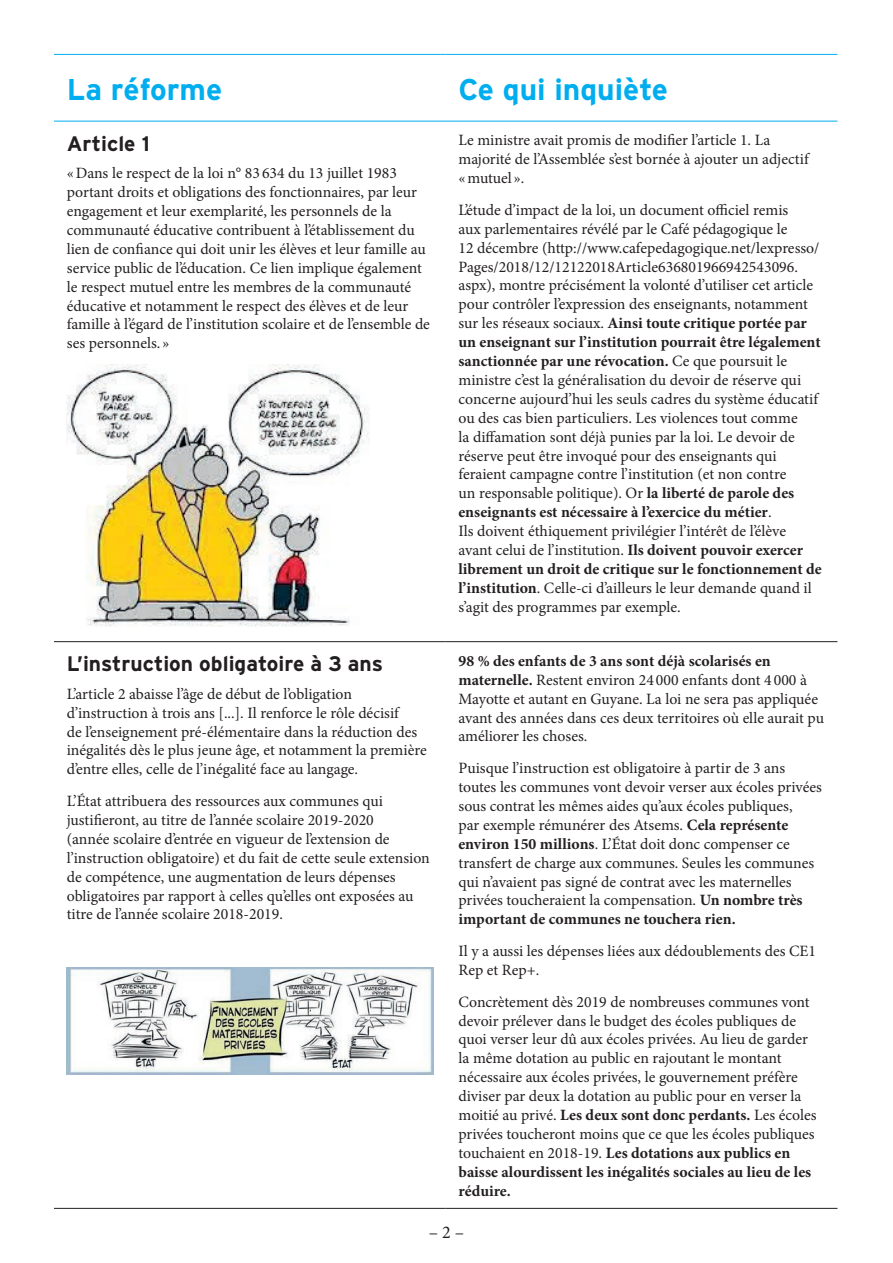
<style>
.page{position:relative;width:893px;height:1263px;background:#fff}
.page>*{position:absolute;margin:0;border:0;box-sizing:border-box;transform-origin:0 0}
.t1{font:700 30px "Interstate";color:#00aeef}
.t2{font:700 21px "Interstate";color:#231f20}
.t3{font:18px "Minion Pro";color:#231f20}
.t4{font:15.75px/18.9px "Minion Pro";color:#231f20}
.s1{font-weight:700}
</style>
<div class="page">
<hr style="left:54px;top:54px;width:392px;height:1px;background:#00aeef">
<hr style="left:446px;top:54px;width:391px;height:1px;background:#00aeef">
<hr style="left:54px;top:121px;width:392px;height:1px;background:#00aeef">
<hr style="left:446px;top:121px;width:391px;height:1px;background:#00aeef">
<hr style="left:54px;top:641px;width:392px;height:1px;background:#231f20">
<hr style="left:446px;top:641px;width:391px;height:1px;background:#231f20">
<hr style="left:54px;top:1208px;width:392px;height:1px;background:#231f20">
<hr style="left:446px;top:1208px;width:391px;height:1px;background:#231f20">
<img style="left:67px;top:364px;width:302px;height:263px">
<img style="left:67px;top:967px;width:367px;height:107px">
<h1 class="t1" style="left:67px;top:73px;width:157px">La réforme</h1>
<h1 class="t1" style="left:458px;top:73px;width:211px">Ce qui inquiète</h1>
<h2 class="t2" style="left:67px;top:132px;width:84px">Article 1</h2>
<p class="t4" style="left:67px;top:164px;width:365px">«Dans le respect de la loi n° 83 634 du 13 juillet 1983 portant droits et obligations des fonctionnaires, par leur engagement et leur exemplarité, les personnels de la communauté éducative contribuent à l’établissement du lien de confiance qui doit unir les élèves et leur famille au service public de l’éducation. Ce lien implique également le respect mutuel entre les membres de la communauté éducative et notamment le respect des élèves et de leur famille à l’égard de l’institution scolaire et de l’ensemble de ses personnels. »</p>
<p class="t4" style="left:458px;top:131px;width:352px">Le ministre avait promis de modifier l’article 1. La majorité de l’Assemblée s’est bornée à ajouter un adjectif «mutuel ».</p>
<p class="t4" style="left:458px;top:200px;width:365px">L’étude d’impact de la loi, un document officiel remis<br>aux parlementaires révélé par le Café pédagogique le<br>12 décembre (http://www.cafepedagogique.net/lexpresso/ Pages/2018/12/12122018Article636801966942543096. aspx), montre précisément la volonté d’utiliser cet article pour contrôler l’expression des enseignants, notamment sur les réseaux sociaux. <span class="s1">Ainsi toute critique portée par un enseignant sur l’institution pourrait être légalement sanctionnée par une révocation.</span> Ce que poursuit le ministre c’est la généralisation du devoir de réserve qui concerne aujourd’hui les seuls cadres du système éducatif ou des cas bien particuliers. Les violences tout comme<br>la diffamation sont déjà punies par la loi. Le devoir de réserve peut être invoqué pour des enseignants qui feraient campagne contre l’institution (et non contre<br>un responsable politique). Or <span class="s1">la liberté de parole des enseignants est nécessaire à l’exercice du métier</span>.<br>Ils doivent éthiquement privilégier l’intérêt de l’élève avant celui de l’institution. <span class="s1">Ils doivent pouvoir exercer librement un droit de critique sur le fonctionnement de l’institution</span>. Celle-ci d’ailleurs le leur demande quand il s’agit des programmes par exemple.</p>
<h2 class="t2" style="left:67px;top:652px;width:318px">L’instruction obligatoire à 3 ans</h2>
<p class="t4" style="left:67px;top:684px;width:362px">L’article 2 abaisse l’âge de début de l’obligation d’instruction à trois ans [...]. Il renforce le rôle décisif<br>de l’enseignement pré-élémentaire dans la réduction des inégalités dès le plus jeune âge, et notamment la première d’entre elles, celle de l’inégalité face au langage.</p>
<p class="t4" style="left:67px;top:792px;width:365px">L’État attribuera des ressources aux communes qui justifieront, au titre de l’année scolaire 2019-2020<br>(année scolaire d’entrée en vigueur de l’extension de l’instruction obligatoire) et du fait de cette seule extension de compétence, une augmentation de leurs dépenses obligatoires par rapport à celles qu’elles ont exposées au titre de l’année scolaire 2018-2019.</p>
<p class="t4" style="left:458px;top:651px;width:367px"><span class="s1">98 % des enfants de 3 ans sont déjà scolarisés en maternelle.</span> Restent environ 24 000 enfants dont 4 000 à Mayotte et autant en Guyane. La loi ne sera pas appliquée avant des années dans ces deux territoires où elle aurait pu améliorer les choses.</p>
<p class="t4" style="left:458px;top:759px;width:365px">Puisque l’instruction est obligatoire à partir de 3 ans toutes les communes vont devoir verser aux écoles privées sous contrat les mêmes aides qu’aux écoles publiques,<br>par exemple rémunérer des Atsems. <span class="s1">Cela représente environ 150 millions</span>. L’État doit donc compenser ce transfert de charge aux communes. Seules les communes qui n’avaient pas signé de contrat avec les maternelles privées toucheraient la compensation. <span class="s1">Un nombre très important de communes ne touchera rien.</span></p>
<p class="t4" style="left:458px;top:942px;width:359px">Il y a aussi les dépenses liées aux dédoublements des CE1<br>Rep et Rep+.</p>
<p class="t4" style="left:458px;top:992px;width:360px">Concrètement dès 2019 de nombreuses communes vont devoir prélever dans le budget des écoles publiques de quoi verser leur dû aux écoles privées. Au lieu de garder la même dotation au public en rajoutant le montant nécessaire aux écoles privées, le gouvernement préfère diviser par deux la dotation au public pour en verser la moitié au privé. <span class="s1">Les deux sont donc perdants.</span> Les écoles privées toucheront moins que ce que les écoles publiques touchaient en 2018-19. <span class="s1">Les dotations aux publics en baisse alourdissent les inégalités sociales au lieu de les réduire.</span></p>
<p class="t3" style="left:429px;top:1220px;width:37px">– 2 –</p>
</div>
